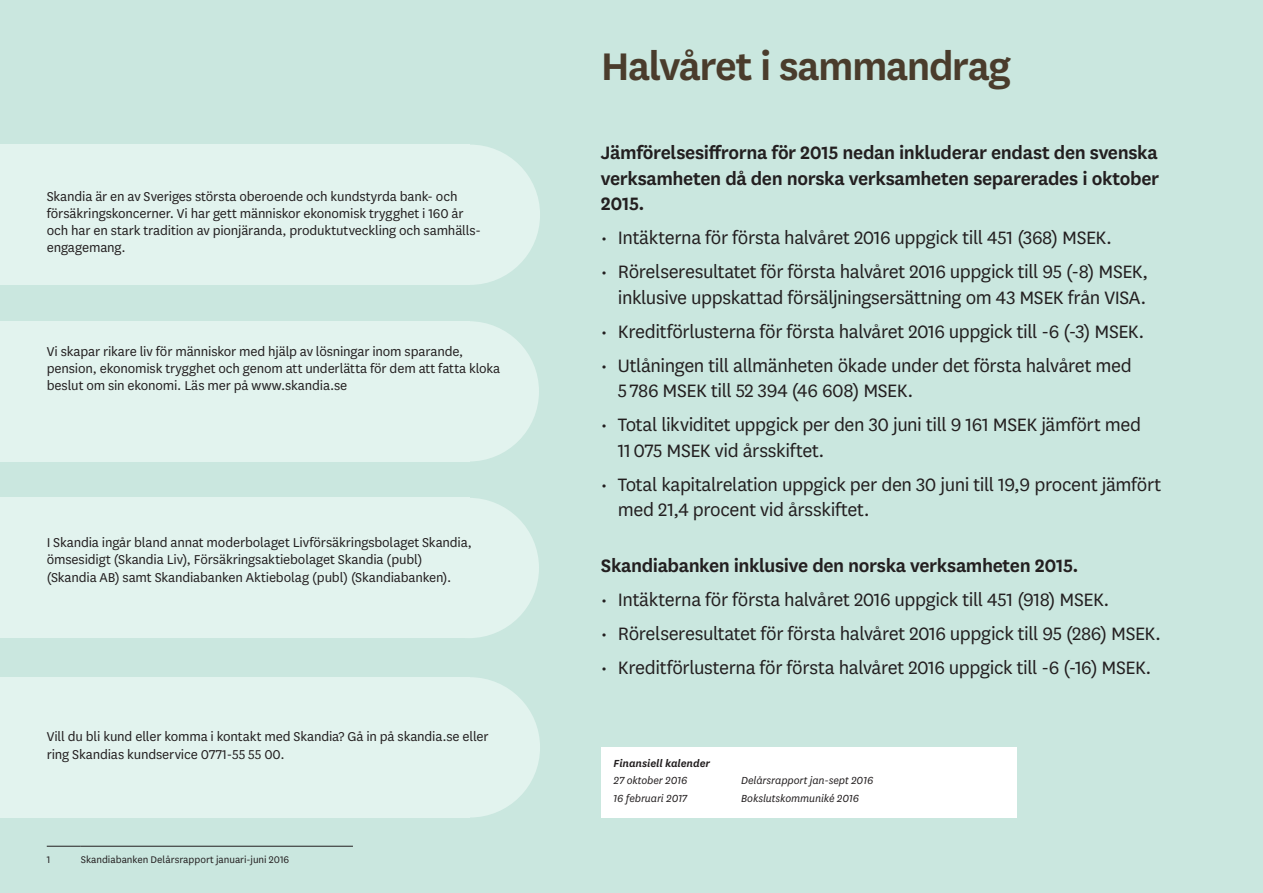
<style>
.page{position:relative;width:1263px;height:893px;background:#cae7df}
.page>*{position:absolute;margin:0;border:0;box-sizing:border-box;transform-origin:0 0}
.t1{font:600 45px "Skandia Sans";letter-spacing:-.035em;color:#4a3c2c}
.t2{font:21px/25.5px "Skandia Sans";letter-spacing:-.02em;color:#231f20}
.t3{font:600 21px/25.5px "Skandia Sans";letter-spacing:-.02em;color:#231f20;text-align:justify}
.t4{font:15px/17.2px "Skandia Sans";letter-spacing:-.01em;color:#231f20}
.t5{font:italic 12px "Skandia Sans";letter-spacing:-.005em;color:#231f20}
.t6{font:italic 600 12px "Skandia Sans";letter-spacing:-.005em;color:#231f20}
.t7{font:11.25px "Skandia Sans";color:#231f20}
</style>
<div class="page">
<div style="left:601px;top:747px;width:415px;height:70px;background:#fff"></div>
<div style="left:0;top:145px;width:470px;height:140px;background:#e2f3ee"></div>
<div style="left:0;top:321px;width:470px;height:140px;background:#e2f3ee"></div>
<div style="left:0;top:498px;width:470px;height:140px;background:#e2f3ee"></div>
<div style="left:0;top:677px;width:470px;height:140px;background:#e2f3ee"></div>
<div style="left:400px;top:145px;width:140px;height:140px;background:#e2f3ee;border-radius:50%"></div>
<div style="left:399px;top:321px;width:140px;height:140px;background:#e2f3ee;border-radius:50%"></div>
<div style="left:399px;top:498px;width:140px;height:140px;background:#e2f3ee;border-radius:50%"></div>
<div style="left:400px;top:677px;width:140px;height:140px;background:#e2f3ee;border-radius:50%"></div>
<hr style="left:47px;top:846px;width:34px;height:1px;background:#231f20">
<hr style="left:81px;top:846px;width:272px;height:1px;background:#231f20">
<p class="t4" style="left:47px;top:187px;width:433px">Skandia är en av Sveriges största oberoende och kundstyrda bank- och försäkringskoncerner. Vi har gett människor ekonomisk trygghet i 160 år och har en stark tradition av pionjäranda, produktutveckling och samhälls&shy;engagemang.</p>
<p class="t4" style="left:47px;top:342px;width:455px">Vi skapar rikare liv för människor med hjälp av lösningar inom sparande, pension, ekonomisk trygghet och genom att underlätta för dem att fatta kloka beslut om sin ekonomi. Läs mer på www.skandia.se</p>
<p class="t4" style="left:47px;top:533px;width:427px">I Skandia ingår bland annat moderbolaget Livförsäkringsbolaget Skandia, ömsesidigt (Skandia Liv), Försäkringsaktiebolaget Skandia (publ) (Skandia AB) samt Skandiabanken Aktiebolag (publ) (Skandiabanken).</p>
<p class="t4" style="left:47px;top:727px;width:443px">Vill du bli kund eller komma i kontakt med Skandia? Gå in på skandia.se eller ring Skandias kundservice 0771-55 55 00.</p>
<p class="t7" style="left:47px;top:853px;width:5px">1</p>
<p class="t7" style="left:81px;top:853px;width:210px">Skandiabanken Delårsrapport januari-juni 2016</p>
<h1 class="t1" style="left:601px;top:36px;width:412px">Halvåret i sammandrag</h1>
<p class="t3" style="left:601px;top:139px;width:560px">Jämförelsesiffrorna för 2015 nedan inkluderar endast den svenska verksamheten då den norska verksamheten separerades i oktober 2015.</p>
<p class="t2" style="left:601px;top:224px;width:513px">• Intäkterna för första halvåret 2016 uppgick till 451 (368) MSEK.</p>
<p class="t2" style="left:601px;top:258px;width:549px;text-align:right">• Rörelseresultatet för första halvåret 2016 uppgick till 95 (-8) MSEK, inklusive uppskattad försäljningsersättning om 43 MSEK från VISA.</p>
<p class="t2" style="left:601px;top:318px;width:545px">• Kreditförlusterna för första halvåret 2016 uppgick till -6 (-3) MSEK.</p>
<p class="t2" style="left:618px;top:352px;width:515px;text-indent:-17px">• Utlåningen till allmänheten ökade under det första halvåret med<br>5 786 MSEK till 52 394 (46 608) MSEK.</p>
<p class="t2" style="left:618px;top:411px;width:525px;text-indent:-17px">• Total likviditet uppgick per den 30 juni till 9 161 MSEK jämfört med<br>11 075 MSEK vid årsskiftet.</p>
<p class="t2" style="left:618px;top:471px;width:545px;text-indent:-17px">• Total kapitalrelation uppgick per den 30 juni till 19,9 procent jämfört med 21,4 procent vid årsskiftet.</p>
<p class="t3" style="left:601px;top:551px;width:479px">Skandiabanken inklusive den norska verksamheten 2015.</p>
<p class="t2" style="left:601px;top:586px;width:510px">• Intäkterna för första halvåret 2016 uppgick till 451 (918) MSEK.</p>
<p class="t2" style="left:601px;top:620px;width:562px">• Rörelseresultatet för första halvåret 2016 uppgick till 95 (286) MSEK.</p>
<p class="t2" style="left:601px;top:654px;width:552px">• Kreditförlusterna för första halvåret 2016 uppgick till -6 (-16) MSEK.</p>
<p class="t6" style="left:614px;top:755px;width:98px">Finansiell kalender</p>
<p class="t5" style="left:614px;top:773px;width:75px">27 oktober 2016</p>
<p class="t5" style="left:741px;top:773px;width:134px">Delårsrapport jan-sept 2016</p>
<p class="t5" style="left:614px;top:790px;width:75px">16 februari 2017</p>
<p class="t5" style="left:741px;top:790px;width:119px">Bokslutskommuniké 2016</p>
</div>
